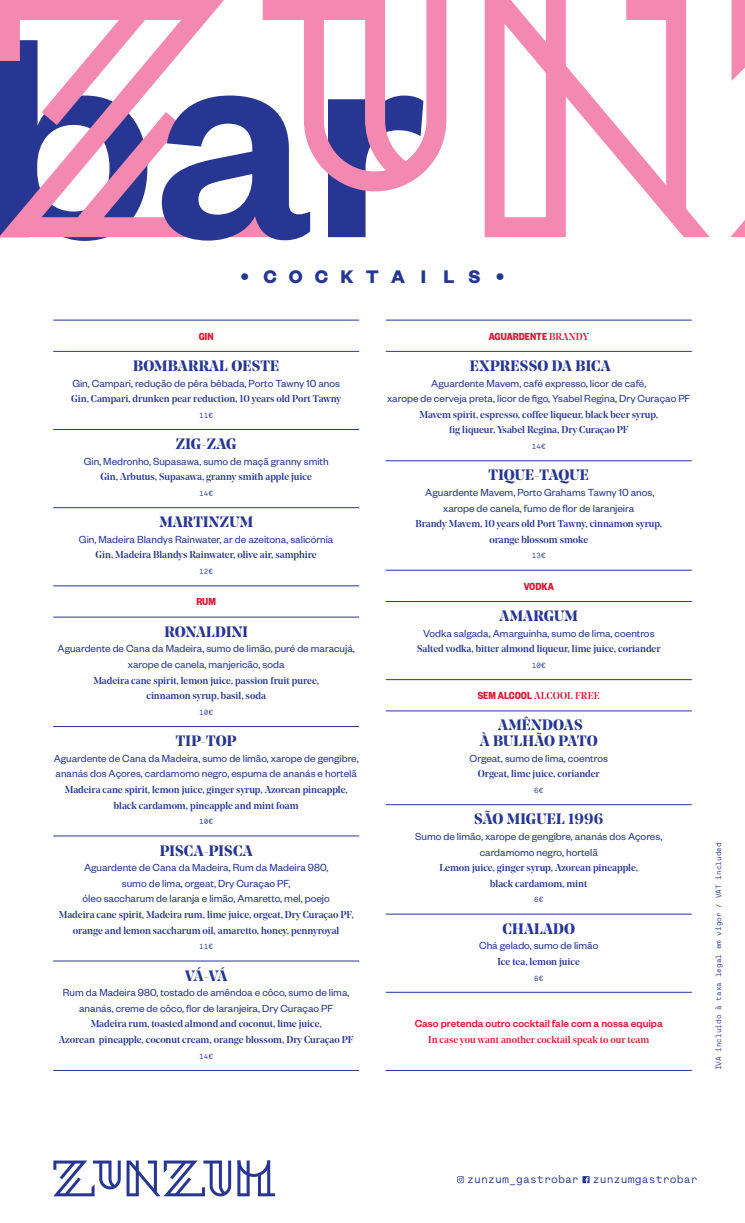
<style>
.page{position:relative;width:745px;height:1223px;background:#fff}
.page>*{position:absolute;margin:0;border:0;box-sizing:border-box;transform-origin:0 0}
.t1{font:700 20px "Founders Grotesk";letter-spacing:.61em;color:#263692}
.t2{font:700 15px/15.6px "Noe Display";letter-spacing:.015em;color:#263692;text-align:center}
.t3{font:11.25px/15.6px "Founders Grotesk";color:#263692;text-align:center}
.t4{font:500 11.25px "Founders Grotesk";color:#dc1a36}
.t5{font:11.25px "Maax Mono";color:#263692}
.t6{font:700 11.25px "Founders Grotesk Condensed";color:#dc1a36}
.t7{font:500 10px/15.6px "Noe Display";color:#263692;text-align:center}
.t8{font:500 10px "Noe Display";color:#dc1a36}
.t9{font:7.5px "Maax Mono";color:#263692}
.s1{font-family:"Noe Display";font-weight:500;font-size:10px}
.s2{font-family:"Founders Grotesk Condensed";font-weight:700;font-size:11.25px}
</style>
<div class="page">
<svg style="left:582px;top:1176px;width:7px;height:7px"></svg>
<svg style="left:457px;top:1176px;width:7px;height:7px"></svg>
<svg style="left:237px;top:1160px;width:38px;height:36px"></svg>
<svg style="left:53px;top:1160px;width:178px;height:36px"></svg>
<svg style="left:484px;top:1px;width:225px;height:236px"></svg>
<hr style="left:53px;top:320px;width:306px;height:1px;background:#263692">
<hr style="left:53px;top:351px;width:306px;height:1px;background:#263692">
<hr style="left:53px;top:429px;width:306px;height:1px;background:#263692">
<hr style="left:53px;top:507px;width:306px;height:1px;background:#263692">
<hr style="left:53px;top:585px;width:306px;height:1px;background:#263692">
<hr style="left:53px;top:617px;width:306px;height:1px;background:#263692">
<hr style="left:53px;top:726px;width:306px;height:1px;background:#263692">
<hr style="left:53px;top:835px;width:306px;height:1px;background:#263692">
<hr style="left:53px;top:960px;width:306px;height:1px;background:#263692">
<hr style="left:53px;top:1070px;width:306px;height:1px;background:#263692">
<hr style="left:385px;top:320px;width:306px;height:1px;background:#263692">
<hr style="left:385px;top:351px;width:306px;height:1px;background:#263692">
<hr style="left:385px;top:460px;width:306px;height:1px;background:#263692">
<hr style="left:385px;top:570px;width:306px;height:1px;background:#263692">
<hr style="left:385px;top:601px;width:306px;height:1px;background:#263692">
<hr style="left:385px;top:679px;width:306px;height:1px;background:#263692">
<hr style="left:385px;top:710px;width:306px;height:1px;background:#263692">
<hr style="left:385px;top:804px;width:306px;height:1px;background:#263692">
<hr style="left:385px;top:913px;width:306px;height:1px;background:#263692">
<hr style="left:385px;top:992px;width:306px;height:1px;background:#263692">
<hr style="left:385px;top:1070px;width:306px;height:1px;background:#263692">
<svg style="left:0;top:0;width:446px;height:241px"></svg>
<svg style="left:484px;top:0;width:203px;height:1px"></svg>
<svg style="left:730px;top:0;width:14px;height:237px"></svg>
<h1 class="t1" style="left:240px;top:264px;width:265px">•COCKTA I LS •</h1>
<p class="t6" style="left:198px;top:329px;width:16px">GIN</p>
<h2 class="t2" style="left:133px;top:357px;width:147px">BOMBARRAL OESTE</h2>
<p class="t3" style="left:72px;top:374px;width:269px">Gin, Campari, redução de pêra bêbada, Porto Tawny 10 anos</p>
<p class="t7" style="left:71px;top:391px;width:271px">Gin, Campari, drunken pear reduction, 10 years old Port Tawny</p>
<p class="t9" style="left:199px;top:410px;width:15px">11€</p>
<h2 class="t2" style="left:176px;top:436px;width:62px">ZIG-ZAG</h2>
<p class="t3" style="left:84px;top:453px;width:246px">Gin, Medronho, Supasawa, sumo de maçã granny smith</p>
<p class="t7" style="left:100px;top:469px;width:213px">Gin, Arbutus, Supasawa, granny smith apple juice</p>
<p class="t9" style="left:199px;top:489px;width:15px">14€</p>
<h2 class="t2" style="left:159px;top:514px;width:95px">MARTINZUM</h2>
<p class="t3" style="left:79px;top:531px;width:256px">Gin, Madeira Blandys Rainwater, ar de azeitona, salicórnia</p>
<p class="t7" style="left:95px;top:547px;width:222px">Gin, Madeira Blandys Rainwater, olive air, samphire</p>
<p class="t9" style="left:199px;top:567px;width:15px">12€</p>
<p class="t6" style="left:196px;top:594px;width:21px">RUM</p>
<h2 class="t2" style="left:164px;top:623px;width:85px">RONALDINI</h2>
<p class="t3" style="left:57px;top:640px;width:298px">Aguardente de Cana da Madeira, sumo de limão, puré de maracujá, xarope de canela, manjericão, soda</p>
<p class="t7" style="left:93px;top:672px;width:227px">Madeira cane spirit, lemon juice, passion fruit puree, cinnamon syrup, basil, soda</p>
<p class="t9" style="left:199px;top:707px;width:15px">10€</p>
<h2 class="t2" style="left:176px;top:732px;width:62px">TIP-TOP</h2>
<p class="t3" style="left:54px;top:749px;width:306px;text-align:left">Aguardente de Cana da Madeira, sumo de limão, xarope de gengibre, ananás dos Açores, cardamomo negro, espuma de ananás e hortelã</p>
<p class="t7" style="left:65px;top:781px;width:284px">Madeira cane spirit, lemon juice, ginger syrup, Azorean pineapple, black cardamom, pineapple and mint foam</p>
<p class="t9" style="left:199px;top:817px;width:15px">10€</p>
<h2 class="t2" style="left:160px;top:842px;width:94px">PISCA-PISCA</h2>
<p class="t3" style="left:82px;top:859px;width:248px">Aguardente de Cana da Madeira, Rum da Madeira 980, sumo de lima, orgeat, Dry Curaçao PF,<br>óleo saccharum de laranja e limão, Amaretto, mel, poejo</p>
<p class="t7" style="left:59px;top:906px;width:296px">Madeira cane spirit, Madeira rum, lime juice, orgeat, Dry Curaçao PF, orange and lemon saccharum oil, amaretto, honey, pennyroyal</p>
<p class="t9" style="left:199px;top:942px;width:15px">11€</p>
<h2 class="t2" style="left:185px;top:967px;width:44px">VÁ-VÁ</h2>
<p class="t3" style="left:63px;top:984px;width:288px">Rum da Madeira 980, tostado de amêndoa e côco, sumo de lima, ananás, creme de côco, flor de laranjeira, Dry Curaçao PF</p>
<p class="t7" style="left:59px;top:1016px;width:296px">Madeira rum, toasted almond and coconut, lime juice,<br>Azorean pineapple, coconut cream, orange blossom, Dry Curaçao PF</p>
<p class="t9" style="left:199px;top:1051px;width:15px">14€</p>
<p class="t6" style="left:488px;top:329px;width:101px">AGUARDENTE <span class="s1">BRANDY</span></p>
<h2 class="t2" style="left:469px;top:357px;width:142px">EXPRESSO DA BICA</h2>
<p class="t3" style="left:387px;top:374px;width:304px">Aguardente Mavem, café expresso, licor de café,<br>xarope de cerveja preta, licor de figo, Ysabel Regina, Dry Curaçao PF</p>
<p class="t7" style="left:419px;top:406px;width:240px">Mavem spirit, espresso, coffee liqueur, black beer syrup, fig liqueur, Ysabel Regina, Dry Curaçao PF</p>
<p class="t9" style="left:531px;top:442px;width:15px">14€</p>
<h2 class="t2" style="left:488px;top:467px;width:102px">TIQUE-TAQUE</h2>
<p class="t3" style="left:425px;top:484px;width:230px">Aguardente Mavem, Porto Grahams Tawny 10 anos, xarope de canela, fumo de flor de laranjeira</p>
<p class="t7" style="left:415px;top:516px;width:248px">Brandy Mavem, 10 years old Port Tawny, cinnamon syrup, orange blossom smoke</p>
<p class="t9" style="left:531px;top:551px;width:15px">13€</p>
<p class="t6" style="left:523px;top:579px;width:32px">VODKA</p>
<h2 class="t2" style="left:499px;top:607px;width:80px">AMARGUM</h2>
<p class="t3" style="left:423px;top:624px;width:233px">Vodka salgada, Amarguinha, sumo de lima, coentros</p>
<p class="t7" style="left:417px;top:641px;width:245px">Salted vodka, bitter almond liqueur, lime juice, coriander</p>
<p class="t9" style="left:531px;top:660px;width:15px">10€</p>
<p class="t8" style="left:477px;top:689px;width:123px"><span class="s2">SEM ALCOOL</span> ALCOOL FREE</p>
<h2 class="t2" style="left:479px;top:717px;width:119px">AMÊNDOAS<br>À BULHÃO PATO</h2>
<p class="t3" style="left:469px;top:749px;width:140px">Orgeat, sumo de lima, coentros</p>
<p class="t7" style="left:477px;top:766px;width:123px">Orgeat, lime juice, coriander</p>
<p class="t9" style="left:533px;top:785px;width:11px">6€</p>
<h2 class="t2" style="left:474px;top:811px;width:131px">SÃO MIGUEL 1996</h2>
<p class="t3" style="left:415px;top:828px;width:248px">Sumo de limão, xarope de gengibre, ananás dos Açores, cardamomo negro, hortelã</p>
<p class="t7" style="left:439px;top:859px;width:200px">Lemon juice, ginger syrup, Azorean pineapple, black cardamom, mint</p>
<p class="t9" style="left:533px;top:895px;width:11px">6€</p>
<h2 class="t2" style="left:502px;top:920px;width:74px">CHALADO</h2>
<p class="t3" style="left:479px;top:937px;width:120px">Chá gelado, sumo de limão</p>
<p class="t7" style="left:497px;top:953px;width:84px">Ice tea, lemon juice</p>
<p class="t9" style="left:533px;top:973px;width:11px">6€</p>
<p class="t4" style="left:414px;top:1016px;width:249px">Caso pretenda outro cocktail fale com a nossa equipa</p>
<p class="t8" style="left:428px;top:1033px;width:222px">In case you want another cocktail speak to our team</p>
<p class="t9" style="left:713px;top:1070px;width:229px;rotate:-90deg">IVA incluído à taxa legal em vigor / VAT included</p>
<p class="t5" style="left:467px;top:1171px;width:232px">zunzum_gastrobar zunzumgastrobar</p>
</div>
